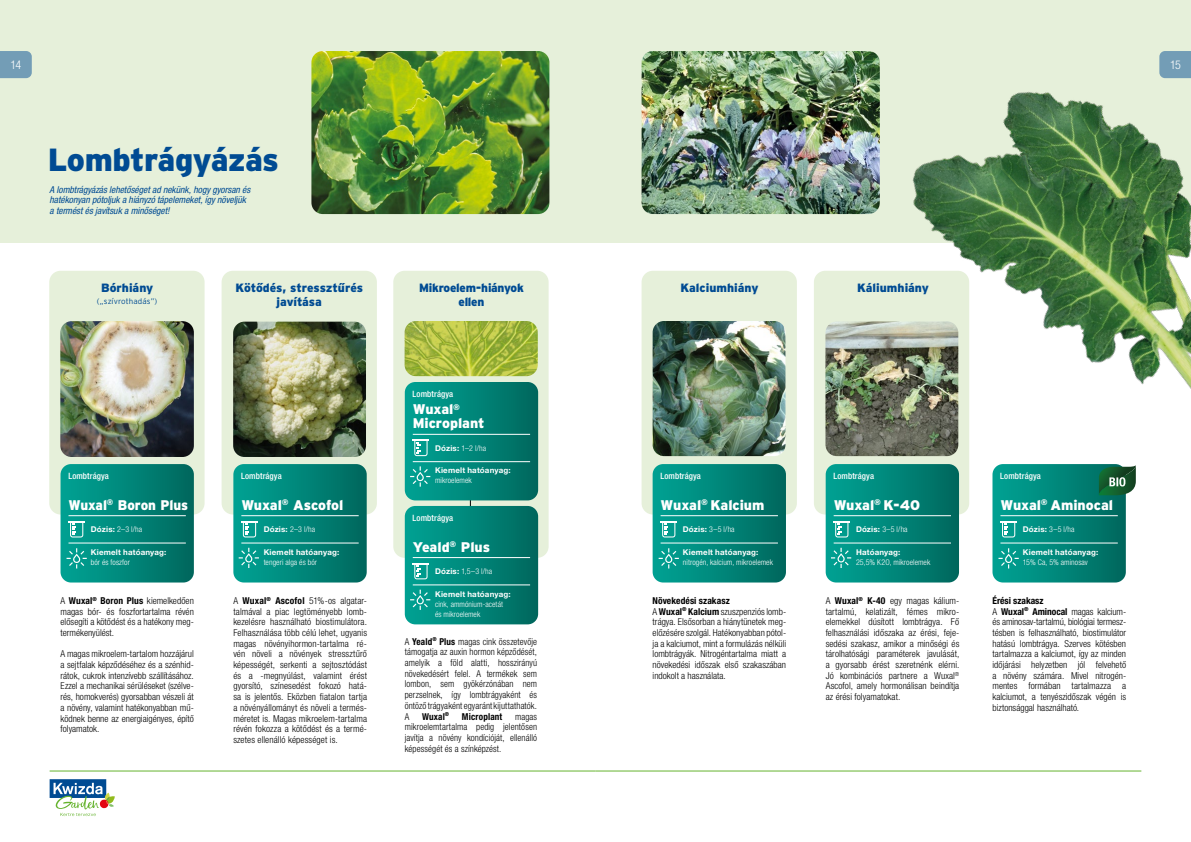
<style>
.page{position:relative;width:1191px;height:842px;background:#fff}
.page>*{position:absolute;margin:0;border:0;box-sizing:border-box;transform-origin:0 0}
.t1{font:900 32px "Interstatehun";letter-spacing:-.02em;color:#004b93}
.t2{font:900 14px/14px "Interstatehun";color:#fff}
.t3{font:900 14px "Interstatehun";color:#fff;scale:.95 1}
.t4{font:900 12px/14px "Interstatehun";letter-spacing:-.005em;color:#004b93;text-align:center}
.t5{font:300 condensed 12px "Helvetica Neue LT Pro";color:#fff}
.t6{font:300 condensed 9.5px/10.7px "Helvetica Neue LT Pro";letter-spacing:.005em;color:#000;text-align:justify}
.t7{font:300 condensed 9.5px/10.7px "Helvetica Neue LT Pro";letter-spacing:.005em;color:#000;text-align:justify;scale:.96 1}
.t8{font:italic condensed 9.5px/10.7px "Helvetica Neue LT Pro";color:#004b93}
.t9{font:700 condensed 9.5px "Helvetica Neue LT Pro";letter-spacing:.015em;color:#000;scale:.96 1}
.t10{font:500 condensed 8.7px "Helvetica Neue LT Pro";letter-spacing:.015em;color:#fff}
.t11{font:300 8px "Interstatehun";letter-spacing:.01em;color:#004b93}
.t12{font:300 condensed 7.9px/10px "Helvetica Neue LT Pro";letter-spacing:.005em;color:#fff}
.t13{font:700 7.9px "Helvetica Neue LT Pro";letter-spacing:.02em;color:#fff}
.s1{font-weight:700;font-stretch:normal}
.s2{font-weight:700}
</style>
<div class="page">
<div style="left:0;top:0;width:1191px;height:242px;background:#e6f0da"></div>
<svg style="left:0;top:51px;width:32px;height:27px"></svg>
<div style="left:393px;top:271px;width:155px;height:287px;background:#e6f0da;border-radius:11px"></div>
<img style="left:311px;top:51px;width:238px;height:163px">
<img style="left:641px;top:51px;width:171px;height:163px">
<div style="left:49px;top:271px;width:156px;height:243px;background:#e6f0da;border-radius:11px"></div>
<div style="left:222px;top:271px;width:155px;height:243px;background:#e6f0da;border-radius:11px"></div>
<img style="left:60px;top:321px;width:134px;height:136px">
<img style="left:233px;top:322px;width:133px;height:135px">
<img style="left:404px;top:321px;width:134px;height:55px">
<svg style="left:233px;top:464px;width:134px;height:118px;background:#09897d"></svg>
<svg style="left:61px;top:464px;width:133px;height:118px;background:#08897c"></svg>
<svg style="left:405px;top:382px;width:133px;height:242px;background:#0d8b7f"></svg>
<div style="left:641px;top:271px;width:156px;height:243px;background:#e6f0da;border-radius:11px"></div>
<img style="left:652px;top:321px;width:133px;height:135px">
<svg style="left:825px;top:539px;width:134px;height:43px;background:#0b8a7e"></svg>
<svg style="left:652px;top:464px;width:134px;height:118px;background:#09897d"></svg>
<svg style="left:992px;top:539px;width:134px;height:43px;background:#0b8a7e"></svg>
<img style="left:812px;top:51px;width:379px;height:488px">
<hr style="left:50px;top:771px;width:545px;height:1px;background:#65b32e">
<hr style="left:595px;top:771px;width:546px;height:1px;background:#65b32e">
<svg style="left:50px;top:779px;width:65px;height:37px"></svg>
<p class="t5" style="left:10px;top:58px;width:12px">14</p>
<p class="t5" style="left:1170px;top:58px;width:12px">15</p>
<h1 class="t1" style="left:48px;top:141px;width:233px">Lombtrágyázás</h1>
<p class="t8" style="left:50px;top:184px;width:202px">A lombtrágyázás lehetőséget ad nekünk, hogy gyorsan és hatékonyan pótoljuk a hiányzó tápelemeket, így növeljük a termést és javítsuk a minőséget!</p>
<p class="t4" style="left:101px;top:281px;width:54px">Bórhiány</p>
<p class="t11" style="left:97px;top:296px;width:62px">(„szívrothadás”)</p>
<p class="t4" style="left:235px;top:281px;width:129px">Kötődés, stressztűrés javítása</p>
<p class="t4" style="left:419px;top:281px;width:106px">Mikroelem-hiányok ellen</p>
<p class="t10" style="left:412px;top:389px;width:42px">Lombtrágya</p>
<h2 class="t2" style="left:413px;top:402px;width:73px">Wuxal<sup>®<br></sup>Microplant</h2>
<p class="t10" style="left:68px;top:470px;width:42px">Lombtrágya</p>
<p class="t10" style="left:241px;top:470px;width:42px">Lombtrágya</p>
<p class="t12" style="left:435px;top:443px;width:52px"><span class="s1">Dózis:</span> 1–2 l/ha</p>
<p class="t13" style="left:435px;top:466px;width:77px">Kiemelt hatóanyag:</p>
<p class="t12" style="left:435px;top:475px;width:38px">mikroelemek</p>
<h2 class="t3" style="left:68px;top:497px;width:127px">Wuxal<sup>®</sup> Boron Plus</h2>
<h2 class="t2" style="left:241px;top:498px;width:104px">Wuxal<sup>®</sup> Ascofol</h2>
<p class="t10" style="left:412px;top:512px;width:42px">Lombtrágya</p>
<p class="t12" style="left:91px;top:524px;width:53px"><span class="s1">Dózis:</span> 2–3 l/ha</p>
<p class="t13" style="left:91px;top:547px;width:77px">Kiemelt hatóanyag:</p>
<p class="t12" style="left:91px;top:557px;width:41px">bór és foszfor</p>
<p class="t12" style="left:264px;top:524px;width:53px"><span class="s1">Dózis:</span> 2–3 l/ha</p>
<p class="t13" style="left:264px;top:547px;width:77px">Kiemelt hatóanyag:</p>
<p class="t12" style="left:264px;top:557px;width:55px">tengeri alga és bór</p>
<h2 class="t2" style="left:413px;top:539px;width:79px">Yeald<sup>®</sup> Plus</h2>
<p class="t6" style="left:61px;top:595px;width:135px">A <span class="s2">Wuxal</span><sup>®</sup> <span class="s2">Boron Plus</span> kiemelkedően magas bór- és foszfortartalma révén elősegíti a kötődést és a hatékony meg&shy;termékenyülést.</p>
<p class="t6" style="left:61px;top:649px;width:135px">A magas mikroelem-tartalom hozzájárul a sejtfalak képződéséhez és a szénhid&shy;rátok, cukrok intenzívebb szállításához.<br>Ezzel a mechanikai sérüléseket (szélve&shy;rés, homokverés) gyorsabban vészeli át a növény, valamint hatékonyabban mű&shy;ködnek benne az energiaigényes, építő folyamatok.</p>
<p class="t6" style="left:233px;top:595px;width:135px">A <span class="s2">Wuxal</span><sup>®</sup> <span class="s2">Ascofol</span> 51%-os algatar&shy;talmával a piac legtöményebb lomb&shy;kezelésre használható biostimulátora.<br>Felhasználása több célú lehet, ugyanis magas növényihormon-tartalma ré&shy;vén növeli a növények stressztűrő képességét, serkenti a sejtosztódást és a -megnyúlást, valamint érést gyorsító, színesedést fokozó hatá&shy;sa is jelentős. Eközben fiatalon tartja a növényállományt és növeli a termés&shy;méretet is. Magas mikroelem-tartalma révén fokozza a kötődést és a termé&shy;szetes ellenálló képességet is.</p>
<p class="t12" style="left:435px;top:566px;width:59px"><span class="s1">Dózis:</span> 1,5–3 l/ha</p>
<p class="t13" style="left:435px;top:589px;width:77px">Kiemelt hatóanyag:</p>
<p class="t12" style="left:435px;top:599px;width:69px">cink, ammónium-acetát és mikroelemek</p>
<p class="t7" style="left:405px;top:636px;width:139px">A <span class="s2">Yeald</span><sup>®</sup> <span class="s2">Plus</span> magas cink összetevője támogatja az auxin hormon képződését, amelyik a föld alatti, hosszirányú növekedésért felel. A termékek sem lombon, sem gyökérzónában nem perzselnek, így lombtrágyaként és öntöző trágyaként egyaránt kijuttathatók.<br>A</p>
<p class="t9" style="left:422px;top:710px;width:30px">Wuxal<sup>®</sup></p>
<p class="t9" style="left:462px;top:710px;width:44px">Microplant</p>
<p class="t7" style="left:405px;top:711px;width:139px;text-indent:110px">magas mikroelemtartalma pedig jelentősen javítja a növény kondícióját, ellenálló képességét és a színképzést.</p>
<p class="t4" style="left:680px;top:281px;width:79px">Kalciumhiány</p>
<p class="t4" style="left:857px;top:281px;width:73px">Káliumhiány</p>
<p class="t10" style="left:660px;top:470px;width:42px">Lombtrágya</p>
<p class="t10" style="left:833px;top:470px;width:42px">Lombtrágya</p>
<p class="t10" style="left:1000px;top:470px;width:42px">Lombtrágya</p>
<h2 class="t2" style="left:660px;top:498px;width:105px">Wuxal<sup>®</sup> Kalcium</h2>
<h2 class="t2" style="left:833px;top:498px;width:88px">Wuxal<sup>®</sup> K-40</h2>
<h2 class="t2" style="left:1000px;top:498px;width:114px">Wuxal<sup>®</sup> Aminocal</h2>
<p class="t12" style="left:683px;top:524px;width:53px"><span class="s1">Dózis:</span> 3–5 l/ha</p>
<p class="t13" style="left:683px;top:547px;width:77px">Kiemelt hatóanyag:</p>
<p class="t12" style="left:683px;top:557px;width:92px">nitrogén, kalcium, mikroelemek</p>
<p class="t12" style="left:856px;top:524px;width:53px"><span class="s1">Dózis:</span> 3–5 l/ha</p>
<p class="t13" style="left:856px;top:547px;width:46px">Hatóanyag:</p>
<p class="t12" style="left:856px;top:557px;width:76px">25,5% K2O, mikroelemek</p>
<p class="t12" style="left:1022px;top:524px;width:53px"><span class="s1">Dózis:</span> 3–5 l/ha</p>
<p class="t13" style="left:1022px;top:547px;width:77px">Kiemelt hatóanyag:</p>
<p class="t12" style="left:1022px;top:557px;width:67px">15% Ca, 5% aminosav</p>
<p class="t6" style="left:652px;top:595px;width:135px;text-align:left"><span class="s2">Növekedési szakasz<br></span>A <span class="s2">Wuxal</span><sup>®</sup> <span class="s2">Kalcium</span> szuszpenziós lomb&shy;trágya. Elsősorban a hiánytünetek meg&shy;előzésére szolgál. Hatékonyabban pótol&shy;ja a kalciumot, mint a formulázás nélküli lombtrágyák. Nitrogéntartalma miatt a növekedési időszak első szakaszában indokolt a használata.</p>
<p class="t6" style="left:825px;top:595px;width:135px">A <span class="s2">Wuxal</span><sup>®</sup> <span class="s2">K-40</span> egy magas kálium&shy;tartalmú, kelatizált, fémes mikro&shy;elemekkel dúsított lombtrágya. Fő felhasználási időszaka az érési, feje&shy;sedési szakasz, amikor a minőségi és tárolhatósági paraméterek javulását, a gyorsabb érést szeretnénk elérni.<br>Jó kombinációs partnere a Wuxal<sup>® </sup>Ascofol, amely hormonálisan beindítja az érési folyamatokat.</p>
<p class="t6" style="left:992px;top:595px;width:135px;text-align:left"><span class="s2">Érési szakasz<br></span>A <span class="s2">Wuxal</span><sup>®</sup> <span class="s2">Aminocal</span> magas kalcium-- és aminosav-tartalmú, biológiai termesz&shy;tésben is felhasználható, biostimulátor hatású lombtrágya. Szerves kötésben tartalmazza a kalciumot, így az minden időjárási helyzetben jól felvehető a növény számára. Mivel nitrogén&shy;mentes formában tartalmazza a kalciumot, a tenyészidőszak végén is biztonsággal használható.</p>
</div>
